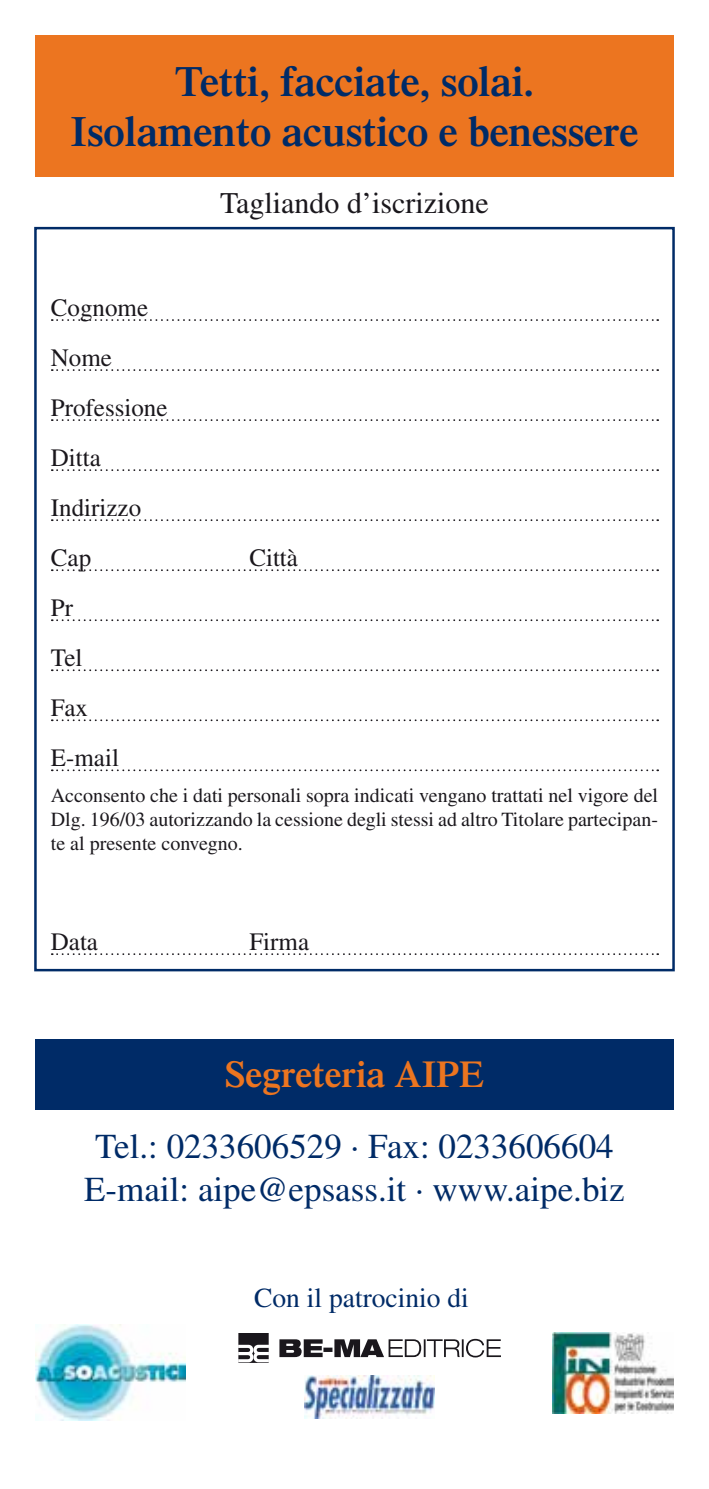
<style>
.page{position:relative;width:709px;height:1489px;background:#fff}
.page>*{position:absolute;margin:0;border:0;box-sizing:border-box;transform-origin:0 0}
.t1{font:600 42.5px/50px "Times LT Std";color:#002b67;text-align:center}
.t2{font:600 37.5px "Times LT Std";color:#ec7520}
.t3{font:35px/42.5px "Times LT Std";color:#002b67;text-align:center}
.t4{font:30px "Times LT Std";color:#1a171c}
.t5{font:27.5px "Times LT Std";color:#002b67}
.t6{font:25px/50px "Times LT Std";color:#1a171c}
.t7{font:20px/23.8px "Times LT Std";color:#1a171c;text-align:justify}
</style>
<div class="page">
<div style="left:35px;top:35px;width:638px;height:142px;background:#ec7520"></div>
<div style="left:35px;top:1038px;width:638px;height:71px;background:#002b67"></div>
<svg style="left:52px;top:319px;width:606px;height:2px"></svg>
<svg style="left:52px;top:369px;width:606px;height:2px"></svg>
<svg style="left:52px;top:419px;width:606px;height:2px"></svg>
<svg style="left:52px;top:469px;width:606px;height:2px"></svg>
<svg style="left:52px;top:519px;width:606px;height:2px"></svg>
<svg style="left:52px;top:569px;width:606px;height:2px"></svg>
<svg style="left:52px;top:619px;width:606px;height:2px"></svg>
<svg style="left:52px;top:669px;width:606px;height:2px"></svg>
<svg style="left:52px;top:719px;width:606px;height:2px"></svg>
<svg style="left:52px;top:769px;width:606px;height:2px"></svg>
<svg style="left:52px;top:953px;width:606px;height:2px"></svg>
<img style="left:35px;top:1324px;width:151px;height:96px">
<img style="left:553px;top:1332px;width:120px;height:81px">
<div style="left:238px;top:1332px;width:30px;height:30px;background:#1a171c"></div>
<div style="left:237px;top:1331px;width:32px;height:32px;border:1px solid #fff"></div>
<svg style="left:238px;top:1344px;width:31px;height:18px"></svg>
<svg style="left:279px;top:1338px;width:222px;height:19px"></svg>
<img style="left:304px;top:1375px;width:130px;height:42px">
<h1 class="t1" style="left:70px;top:56px;width:569px">Tetti, facciate, solai.<br>Isolamento acustico e benessere</h1>
<p class="t6" style="left:51px;top:282px;width:118px">Cognome<br>Nome<br>Professione<br>Ditta<br>Indirizzo<br>Cap</p>
<h3 class="t4" style="left:220px;top:186px;width:270px">Tagliando d’iscrizione</h3>
<p class="t6" style="left:249px;top:532px;width:50px">Città</p>
<p class="t6" style="left:51px;top:582px;width:70px">Pr<br>Tel<br>Fax<br>E-mail</p>
<p class="t7" style="left:51px;top:783px;width:608px">Acconsento che i dati personali sopra indicati vengano trattati nel vigore del Dlg. 196/03 autorizzando la cessione degli stessi ad altro Titolare partecipan&shy;te al presente convegno.</p>
<p class="t6" style="left:51px;top:916px;width:49px">Data</p>
<p class="t6" style="left:249px;top:916px;width:61px">Firma</p>
<h2 class="t2" style="left:225px;top:1051px;width:248px">Segreteria AIPE</h2>
<h3 class="t3" style="left:84px;top:1125px;width:542px">Tel.: 0233606529 · Fax: 0233606604<br>E-mail: aipe@epsass.it · www.aipe.biz</h3>
<h3 class="t5" style="left:254px;top:1282px;width:216px">Con il patrocinio di</h3>
</div>
